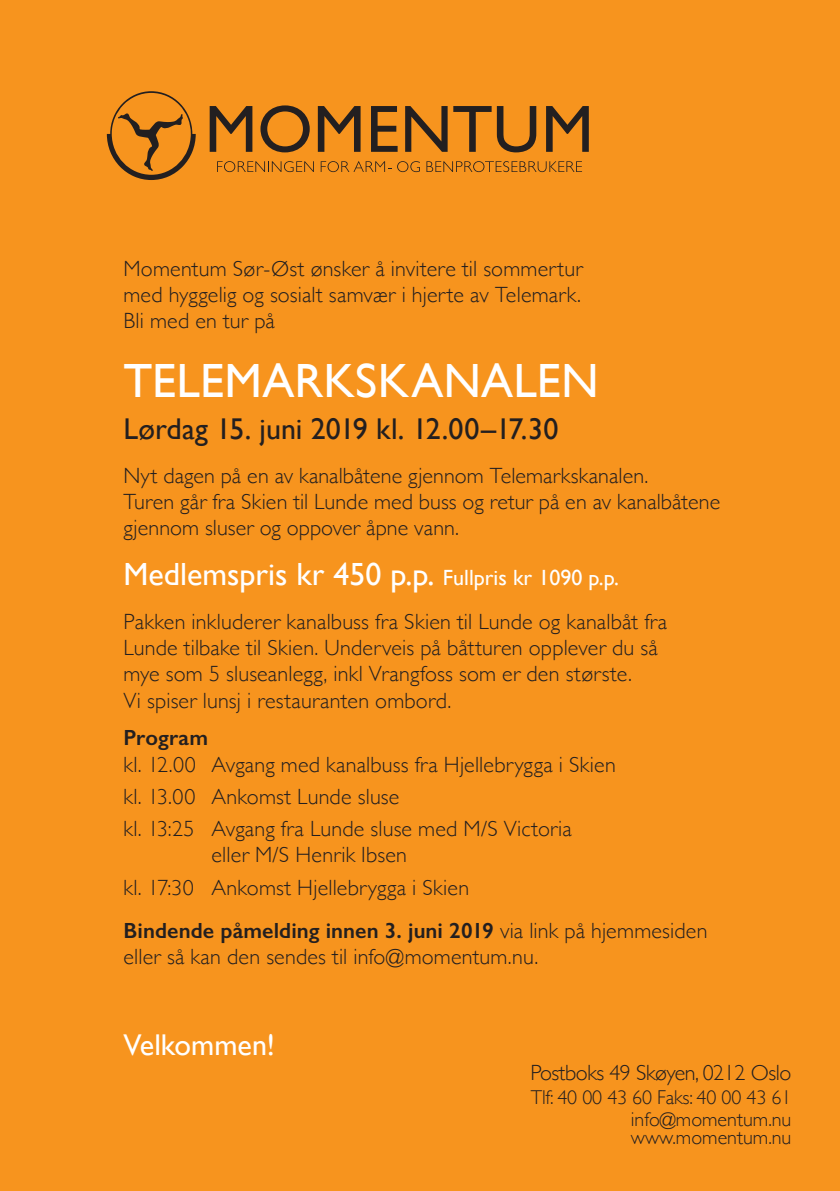
<style>
.page{position:relative;width:840px;height:1191px;background:#fff}
.page>*{position:absolute;margin:0;border:0;box-sizing:border-box;transform-origin:0 0}
.t1{font:48px "Gill Sans";letter-spacing:.005em;color:#fff}
.t2{font:32px "Gill Sans";color:#fff}
.t3{font:30px "Gill Sans";color:#231f20}
.t4{font:30px "Gill Sans";color:#fff}
.t5{font:300 22px/26.4px "Gill Sans";letter-spacing:.005em;color:#231f20}
.t6{font:300 22px "Gill Sans";letter-spacing:-.02em;color:#231f20}
.t7{font:600 22px "Gill Sans";letter-spacing:.005em;color:#231f20}
.t8{font:300 20px/22px "Gill Sans";color:#231f20;text-align:right}
.s1{font-size:22px}
.s2{font-weight:600}
</style>
<div class="page">
<div style="left:0;top:0;width:839px;height:1191px;background:#f7941e"></div>
<svg style="left:209px;top:106px;width:43px;height:46px"></svg>
<svg style="left:260px;top:105px;width:49px;height:47px"></svg>
<svg style="left:317px;top:106px;width:43px;height:46px"></svg>
<svg style="left:371px;top:106px;width:26px;height:46px"></svg>
<svg style="left:405px;top:106px;width:42px;height:46px"></svg>
<svg style="left:453px;top:106px;width:83px;height:46px"></svg>
<svg style="left:546px;top:106px;width:42px;height:46px"></svg>
<svg style="left:217px;top:161px;width:97px;height:11px"></svg>
<svg style="left:320px;top:161px;width:71px;height:11px"></svg>
<svg style="left:397px;top:161px;width:23px;height:11px"></svg>
<svg style="left:426px;top:161px;width:155px;height:11px"></svg>
<svg style="left:107px;top:91px;width:89px;height:89px"></svg>
<p class="t5" style="left:123px;top:254px;width:460px;text-align:justify">Momentum Sør-Øst ønsker å invitere til sommertur med hyggelig og sosialt samvær i hjerte av Telemark.<br>Bli med en tur på</p>
<h1 class="t1" style="left:123px;top:353px;width:476px">TELEMARKSKANALEN</h1>
<h3 class="t3" style="left:123px;top:411px;width:436px">Lørdag 15. juni 2019 kl. 12.00–17.30</h3>
<p class="t5" style="left:123px;top:461px;width:598px">Nyt dagen på en av kanalbåtene gjennom Telemarkskanalen.<br>Turen går fra Skien til Lunde med buss og retur på en av kanalbåtene gjennom sluser og oppover åpne vann.</p>
<h2 class="t2" style="left:123px;top:555px;width:496px">Medlemspris kr 450 p.p. <span class="s1">Fullpris kr 1090 p.p.</span></h2>
<p class="t5" style="left:123px;top:607px;width:545px">Pakken inkluderer kanalbuss fra Skien til Lunde og kanalbåt fra Lunde tilbake til Skien. Underveis på båtturen opplever du så mye som 5 sluseanlegg, inkl Vrangfoss som er den største.<br>Vi spiser lunsj i restauranten ombord.</p>
<p class="t7" style="left:123px;top:724px;width:86px">Program</p>
<p class="t5" style="left:123px;top:747px;width:493px;line-height:32px">kl. 12.00 Avgang med kanalbuss fra Hjellebrygga i Skien kl. 13.00 Ankomst Lunde sluse<br>kl. 13:25 Avgang fra Lunde sluse med M/S Victoria</p>
<p class="t5" style="left:123px;top:838px;width:347px;line-height:32px;text-indent:88px">eller M/S Henrik Ibsen<br>kl. 17:30 Ankomst Hjellebrygga i Skien</p>
<p class="t5" style="left:123px;top:916px;width:585px"><span class="s2">Bindende påmelding innen 3. juni 2019</span> via link på hjemmesiden eller så kan den sendes til info@momentum.nu.</p>
<h3 class="t4" style="left:123px;top:1027px;width:153px">Velkommen!</h3>
<p class="t6" style="left:530px;top:1055px;width:262px">Postboks 49 Skøyen, 0212 Oslo</p>
<p class="t8" style="left:530px;top:1085px;width:262px">Tlf: 40 00 43 60 Faks: 40 00 43 61 info@momentum.nu</p>
<p class="t8" style="left:630px;top:1125px;width:162px">www.momentum.nu</p>
</div>
